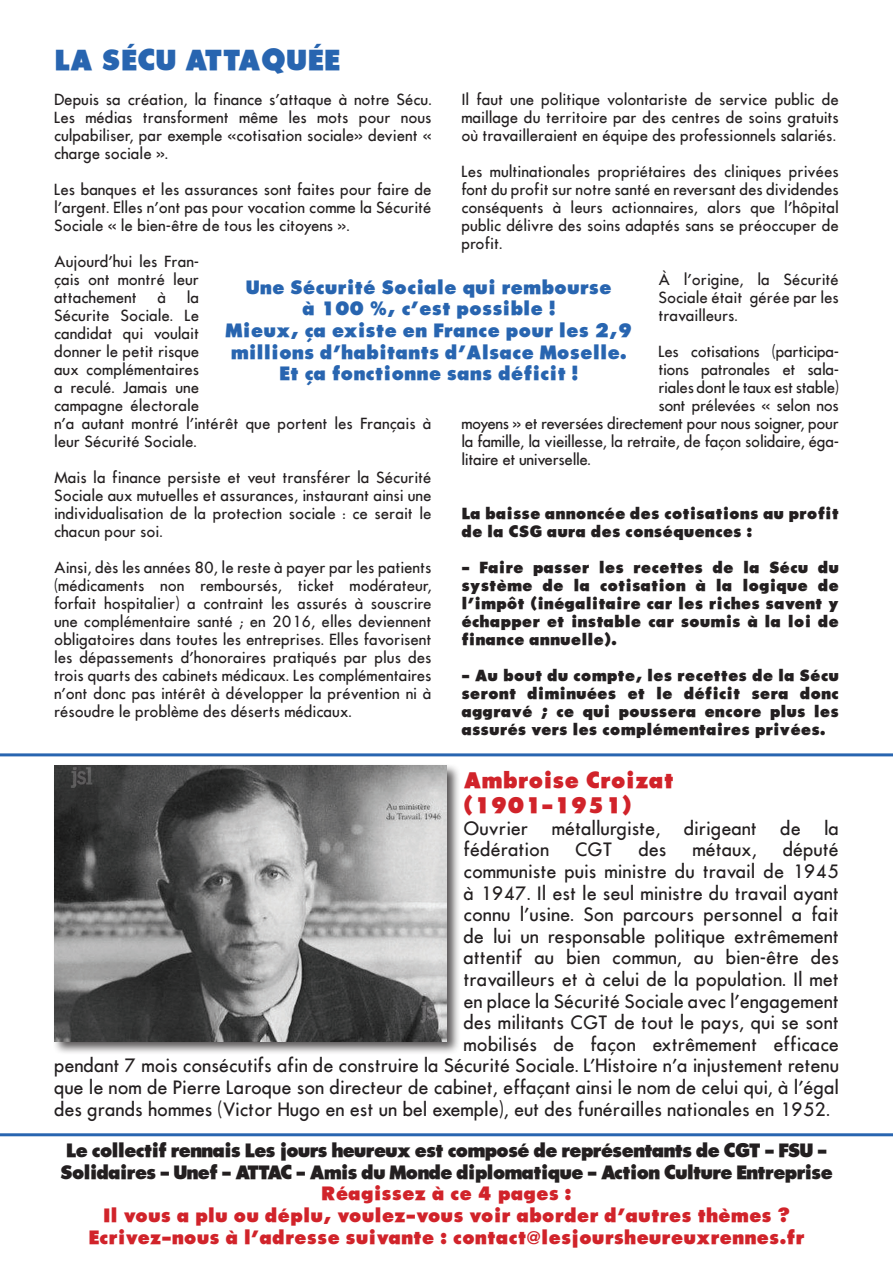
<style>
.page{position:relative;width:893px;height:1263px;background:#fff}
.page>*{position:absolute;margin:0;border:0;box-sizing:border-box;transform-origin:0 0}
.t1{font:27px "Futura ICGX Bold";color:#2865b0}
.t2{font:21px/25.2px "Futura ICGX Bold";color:#d1232a}
.t3{font:18px "Futura ICG";color:#231f20}
.t4{font:18px/21.6px "Futura ICGX Bold";color:#2865b0;text-align:center}
.t5{font:18px/21.6px "Futura ICGX Bold";letter-spacing:-.06em;color:#231f20;text-align:center}
.t6{font:18px/21.6px "Futura ICGX Bold";color:#d1232a;text-align:center}
.t7{font:15px/18px "Futura ICG";color:#231f20;text-align:justify}
.t8{font:15px/18px "Futura ICGX Bold";color:#231f20;text-align:justify}
.t9{font:15px "Futura ICG";letter-spacing:-.02em;color:#231f20}
</style>
<div class="page">
<div style="left:52px;top:763px;width:409px;height:292px;background:#231f20;opacity:.75"></div>
<img style="left:54px;top:765px;width:392px;height:276px">
<hr style="left:0;top:753px;width:893px;height:3px;background:#2865b0">
<hr style="left:0;top:1133px;width:893px;height:3px;background:#2865b0">
<h1 class="t1" style="left:54px;top:40px;width:288px">LA SÉCU ATTAQUÉE</h1>
<p class="t7" style="left:54px;top:90px;width:379px">Depuis sa création, la finance s’attaque à notre Sécu.<br>Les médias transforment même les mots pour nous culpabiliser, par exemple «cotisation sociale» devient « charge sociale ».</p>
<p class="t7" style="left:54px;top:180px;width:379px">Les banques et les assurances sont faites pour faire de l’argent. Elles n’ont pas pour vocation comme la Sécurité Sociale « le bien-être de tous les citoyens ».</p>
<p class="t7" style="left:54px;top:252px;width:147px">Aujourd’hui les Fran&shy;çais ont montré leur attachement</p>
<p class="t7" style="left:461px;top:90px;width:379px">Il faut une politique volontariste de service public de maillage du territoire par des centres de soins gratuits où travailleraient en équipe des professionnels salariés.</p>
<p class="t7" style="left:461px;top:162px;width:379px">Les multinationales propriétaires des cliniques privées font du profit sur notre santé en reversant des dividendes conséquents à leurs actionnaires, alors que l’hôpital public délivre des soins adaptés sans se préoccuper de profit.</p>
<p class="t7" style="left:658px;top:270px;width:182px">À l’origine, la Sécurité Sociale était gérée par les travailleurs.</p>
<p class="t9" style="left:658px;top:341px;width:182px">Les cotisations (participa-</p>
<p class="t9" style="left:658px;top:359px;width:182px">tions patronales et sala-</p>
<p class="t9" style="left:658px;top:377px;width:182px">riales dont le taux est stable)</p>
<p class="t9" style="left:658px;top:395px;width:182px">sont prélevées « selon nos</p>
<p class="t9" style="left:461px;top:413px;width:379px">moyens » et reversées directement pour nous soigner, pour</p>
<p class="t9" style="left:461px;top:431px;width:379px">la famille, la vieillesse, la retraite, de façon solidaire, éga-</p>
<p class="t9" style="left:461px;top:449px;width:131px">litaire et universelle.</p>
<p class="t4" style="left:225px;top:276px;width:409px">Une Sécurité Sociale qui rembourse<br>à 100 %, c’est possible !<br>Mieux, ça existe en France pour les 2,9 millions d’habitants d’Alsace Moselle.<br>Et ça fonctionne sans déficit !</p>
<p class="t7" style="left:54px;top:288px;width:379px;text-align:left;text-indent:133px">la<br>Sécurite Sociale. Le<br>candidat qui voulait<br>donner le petit risque<br>aux complémentaires<br>a reculé. Jamais une<br>campagne électorale<br>n’a autant montré l’intérêt que portent les Français à leur Sécurité Sociale.</p>
<p class="t7" style="left:54px;top:468px;width:379px">Mais la finance persiste et veut transférer la Sécurité Sociale aux mutuelles et assurances, instaurant ainsi une individualisation de la protection sociale : ce serait le chacun pour soi.</p>
<p class="t7" style="left:54px;top:558px;width:379px">Ainsi, dès les années 80, le reste à payer par les patients (médicaments non remboursés, ticket modérateur, forfait hospitalier) a contraint les assurés à souscrire une complémentaire santé ; en 2016, elles deviennent obligatoires dans toutes les entreprises. Elles favorisent les dépassements d’honoraires pratiqués par plus des trois quarts des cabinets médicaux. Les complémentaires n’ont donc pas intérêt à développer la prévention ni à résoudre le problème des déserts médicaux.</p>
<p class="t7" style="left:157px;top:288px;width:10px">à</p>
<p class="t8" style="left:461px;top:504px;width:379px">La baisse annoncée des cotisations au profit de la CSG aura des conséquences :</p>
<p class="t8" style="left:461px;top:558px;width:379px">- Faire passer les recettes de la Sécu du système de la cotisation à la logique de l’impôt (inégalitaire car les riches savent y échapper et instable car soumis à la loi de finance annuelle).</p>
<p class="t8" style="left:461px;top:666px;width:379px">- Au bout du compte, les recettes de la Sécu seront diminuées et le déficit sera donc aggravé ; ce qui poussera encore plus les assurés vers les complémentaires privées.</p>
<h2 class="t2" style="left:463px;top:767px;width:212px">Ambroise Croizat (1901-1951)</h2>
<p class="t3" style="left:463px;top:816px;width:66px">Ouvrier</p>
<p class="t3" style="left:552px;top:816px;width:110px">métallurgiste,</p>
<p class="t3" style="left:684px;top:816px;width:75px">dirigeant</p>
<p class="t3" style="left:780px;top:816px;width:22px">de</p>
<p class="t3" style="left:824px;top:816px;width:16px">la</p>
<p class="t3" style="left:463px;top:838px;width:87px">fédération</p>
<p class="t3" style="left:575px;top:838px;width:39px">CGT</p>
<p class="t3" style="left:638px;top:838px;width:30px">des</p>
<p class="t3" style="left:692px;top:838px;width:66px">métaux,</p>
<p class="t3" style="left:783px;top:838px;width:58px">député</p>
<p class="t3" style="left:463px;top:860px;width:377px">communiste puis ministre du travail de 1945</p>
<p class="t3" style="left:463px;top:881px;width:377px">à 1947. Il est le seul ministre du travail ayant</p>
<p class="t3" style="left:463px;top:903px;width:377px">connu l’usine. Son parcours personnel a fait</p>
<p class="t3" style="left:463px;top:924px;width:377px">de lui un responsable politique extrêmement</p>
<p class="t3" style="left:463px;top:946px;width:377px">attentif au bien commun, au bien-être des</p>
<p class="t3" style="left:463px;top:968px;width:377px">travailleurs et à celui de la population. Il met</p>
<p class="t3" style="left:463px;top:989px;width:377px">en place la Sécurité Sociale avec l’engagement</p>
<p class="t3" style="left:463px;top:1011px;width:377px">des militants CGT de tout le pays, qui se sont</p>
<p class="t3" style="left:463px;top:1032px;width:377px">mobilisés de façon extrêmement efficace</p>
<p class="t3" style="left:54px;top:1054px;width:786px">pendant 7 mois consécutifs afin de construire la Sécurité Sociale. L’Histoire n’a injustement retenu</p>
<p class="t3" style="left:54px;top:1076px;width:786px">que le nom de Pierre Laroque son directeur de cabinet, effaçant ainsi le nom de celui qui, à l’égal</p>
<p class="t3" style="left:54px;top:1097px;width:778px">des grands hommes (Victor Hugo en est un bel exemple), eut des funérailles nationales en 1952.</p>
<p class="t5" style="left:60px;top:1139px;width:774px">Le collectif rennais Les jours heureux est composé de représentants de CGT - FSU -<br>Solidaires - Unef - ATTAC - Amis du Monde diplomatique - Action Culture Entreprise</p>
<p class="t6" style="left:88px;top:1183px;width:718px">Réagissez à ce 4 pages :<br>Il vous a plu ou déplu, voulez-vous voir aborder d’autres thèmes ?<br>Ecrivez-nous à l’adresse suivante : contact@lesjoursheureuxrennes.fr</p>
</div>
